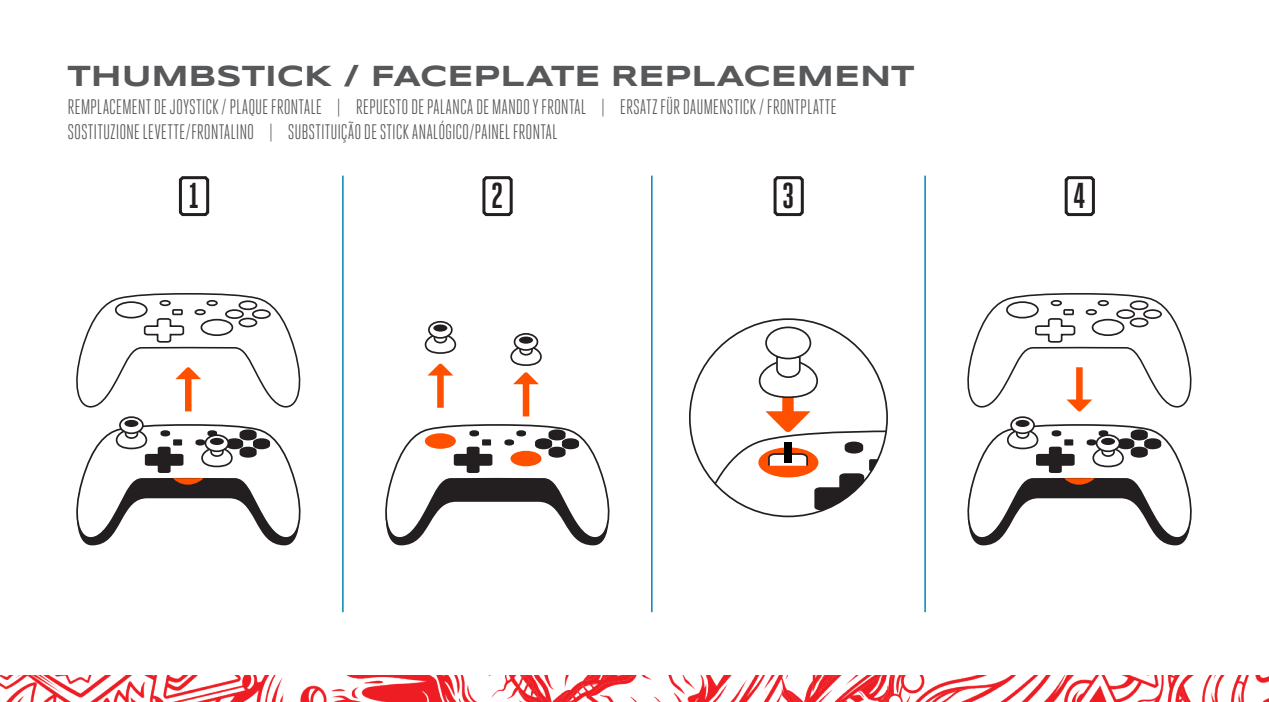
<style>
.page{position:relative;width:1269px;height:702px;background:#fff}
.page>*{position:absolute;margin:0;border:0;box-sizing:border-box;transform-origin:0 0}
.t1{font:700 36px "Heroic Condensed";color:#231f20}
.t2{font:700 30px "Syncopate";color:#57585a}
.t3{font:21px/25.5px "Heroic Condensed";color:#57585a}
</style>
<div class="page">
<svg style="left:482px;top:176px;width:31px;height:41px"></svg>
<svg style="left:773px;top:176px;width:31px;height:41px"></svg>
<svg style="left:1064px;top:176px;width:31px;height:41px"></svg>
<svg style="left:178px;top:176px;width:32px;height:41px"></svg>
<hr style="left:342px;top:176px;width:2px;height:436px;background:#0084b7">
<hr style="left:651px;top:176px;width:2px;height:436px;background:#0084b7">
<hr style="left:924px;top:176px;width:2px;height:436px;background:#0084b7">
<svg style="left:76px;top:293px;width:225px;height:118px"></svg>
<svg style="left:120px;top:417px;width:23px;height:16px"></svg>
<div style="left:119px;top:416px;width:25px;height:18px;border:2px solid #231f20;border-radius:50%"></div>
<div style="left:124px;top:420px;width:14px;height:7px;background:#231f20;border-radius:50%"></div>
<svg style="left:76px;top:423px;width:225px;height:122px"></svg>
<svg style="left:967px;top:293px;width:225px;height:118px"></svg>
<svg style="left:1011px;top:417px;width:23px;height:16px"></svg>
<div style="left:1010px;top:416px;width:25px;height:18px;border:2px solid #231f20;border-radius:50%"></div>
<div style="left:1016px;top:420px;width:14px;height:7px;background:#231f20;border-radius:50%"></div>
<svg style="left:967px;top:423px;width:225px;height:122px"></svg>
<svg style="left:690px;top:355px;width:197px;height:161px"></svg>
<div style="left:766px;top:327px;width:44px;height:32px;background:#fff;border-radius:50%"></div>
<div style="left:765px;top:327px;width:46px;height:32px;border:2px solid #231f20;border-radius:50%"></div>
<svg style="left:428px;top:364px;width:25px;height:44px"></svg>
<svg style="left:513px;top:372px;width:26px;height:44px"></svg>
<svg style="left:385px;top:424px;width:225px;height:121px"></svg>
<div style="left:425px;top:333px;width:31px;height:21px;border:2px solid #231f20;border-radius:50%"></div>
<svg style="left:433px;top:337px;width:15px;height:7px"></svg>
<svg style="left:429px;top:322px;width:23px;height:16px"></svg>
<div style="left:428px;top:321px;width:25px;height:18px;border:2px solid #231f20;border-radius:50%"></div>
<div style="left:433px;top:324px;width:14px;height:8px;background:#231f20;border-radius:50%"></div>
<div style="left:510px;top:345px;width:32px;height:21px;border:2px solid #231f20;border-radius:50%"></div>
<svg style="left:518px;top:349px;width:16px;height:7px"></svg>
<svg style="left:515px;top:334px;width:22px;height:16px"></svg>
<div style="left:514px;top:333px;width:24px;height:18px;border:2px solid #231f20;border-radius:50%"></div>
<div style="left:519px;top:337px;width:14px;height:7px;background:#231f20;border-radius:50%"></div>
<img style="left:0;top:675px;width:1269px;height:27px">
<h2 class="t2" style="left:68px;top:57px;width:849px">THUMBSTICK / FACEPLATE REPLACEMENT</h2>
<p class="t3" style="left:68px;top:94px;width:771px">REMPLACEMENT DE JOYSTICK / PLAQUE FRONTALE | REPUESTO DE PALANCA DE MANDO Y FRONTAL | ERSATZ FÜR DAUMENSTICK / FRONTPLATTE<br>SOSTITUZIONE LEVETTE/FRONTALINO | SUBSTITUIÇÃO DE STICK ANALÓGICO/PAINEL FRONTAL</p>
<h1 class="t1" style="left:189px;top:176px;width:12px">1</h1>
<h1 class="t1" style="left:491px;top:176px;width:14px">2</h1>
<h1 class="t1" style="left:782px;top:176px;width:14px">3</h1>
<h1 class="t1" style="left:1073px;top:176px;width:14px">4</h1>
</div>
